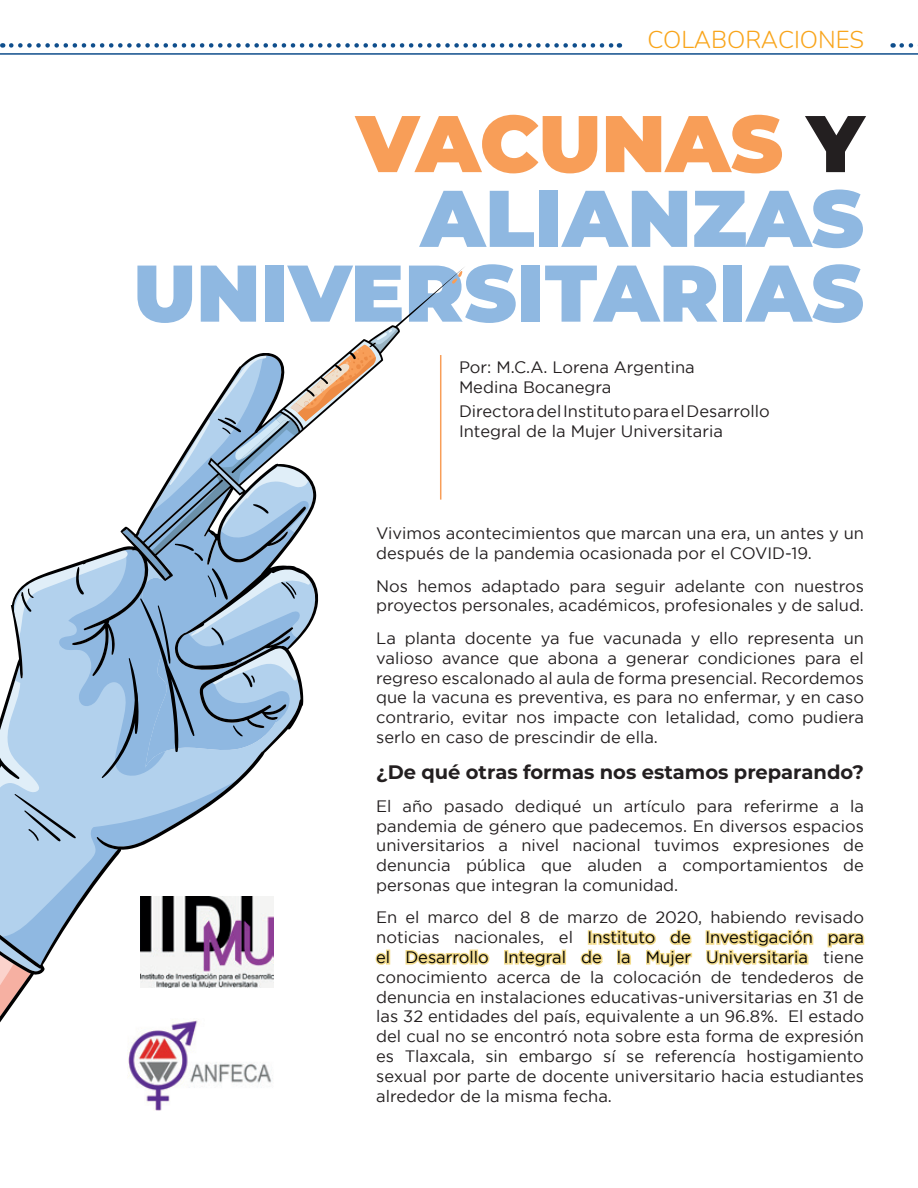
<style>
.page{position:relative;width:918px;height:1188px;background:#fff}
.page>*{position:absolute;margin:0;border:0;box-sizing:border-box;transform-origin:0 0}
.t1{font:900 80.1px/74.7px "Montserrat";color:#8fb8e1;text-align:right}
.t2{font:300 24px "Nunito";color:#f9a51b}
.t3{font:700 19.5px "Montserrat";color:#231f20}
.t4{font:16.5px/19.8px "Gotham";color:#231f20}
.s1{color:#f89e58}
.s2{color:#231f20}
.s3{color:#000}
</style>
<div class="page">
<hr style="left:0;top:53px;width:918px;height:2px;background:#0f4e8c">
<svg style="left:902px;top:43px;width:16px;height:5px"></svg>
<svg style="left:11px;top:43px;width:609px;height:5px"></svg>
<svg style="left:827px;top:933px;width:38px;height:15px"></svg>
<svg style="left:466px;top:949px;width:24px;height:16px"></svg>
<div style="left:504px;top:950px;width:4px;height:15px;border:3px solid #f3dc8d"></div>
<svg style="left:507px;top:949px;width:57px;height:19px"></svg>
<div style="left:562px;top:950px;width:4px;height:15px;border:3px solid #f3dc8d"></div>
<svg style="left:580px;top:929px;width:113px;height:39px"></svg>
<svg style="left:705px;top:929px;width:109px;height:37px"></svg>
<svg style="left:0;top:327px;width:398px;height:696px"></svg>
<img style="left:140px;top:897px;width:134px;height:91px">
<img style="left:127px;top:1019px;width:147px;height:91px">
<hr style="left:440px;top:355px;width:1px;height:145px;background:#f89e58">
<h2 class="t2" style="left:648px;top:23px;width:218px">COLABORACIONES</h2>
<h1 class="t1" style="left:133px;top:101px;width:732px"><span class="s1">VACUNAS</span> <span class="s2">Y<br></span>ALIANZAS<br>UNIVERSITARIAS</h1>
<p class="t4" style="left:459px;top:357px;width:237px">Por: M.C.A. Lorena Argentina<br>Medina Bocanegra</p>
<p class="t4" style="left:459px;top:401px;width:312px">Directora del Instituto para el Desarrollo<br>Integral de la Mujer Universitaria</p>
<p class="t4" style="left:376px;top:523px;width:489px">Vivimos acontecimientos que marcan una era, un antes y un después de la pandemia ocasionada por el COVID-19.</p>
<p class="t4" style="left:376px;top:576px;width:489px">Nos hemos adaptado para seguir adelante con nuestros proyectos personales, académicos, profesionales y de salud.</p>
<p class="t4" style="left:376px;top:628px;width:489px;text-align:justify">La planta docente ya fue vacunada y ello representa un valioso avance que abona a generar condiciones para el regreso escalonado al aula de forma presencial. Recordemos que la vacuna es preventiva, es para no enfermar, y en caso contrario, evitar nos impacte con letalidad, como pudiera serlo en caso de prescindir de ella.</p>
<p class="t3" style="left:376px;top:758px;width:489px">¿De qué otras formas nos estamos preparando?</p>
<p class="t4" style="left:376px;top:796px;width:489px;text-align:justify">El año pasado dediqué un artículo para referirme a la pandemia de género que padecemos. En diversos espacios universitarios a nivel nacional tuvimos expresiones de denuncia pública que aluden a comportamientos de personas que integran la comunidad.</p>
<p class="t4" style="left:376px;top:907px;width:489px;text-align:justify">En el marco del 8 de marzo de 2020, habiendo revisado noticias nacionales, el <span class="s3">Instituto de Investigación para el Desarrollo Integral de la Mujer Universitaria</span> tiene conocimiento acerca de la colocación de tendederos de denuncia en instalaciones educativas-universitarias en 31 de las 32 entidades del país, equivalente a un 96.8%. El estado del cual no se encontró nota sobre esta forma de expresión es Tlaxcala, sin embargo sí se referencía hostigamiento sexual por parte de docente universitario hacia estudiantes alrededor de la misma fecha.</p>
</div>
